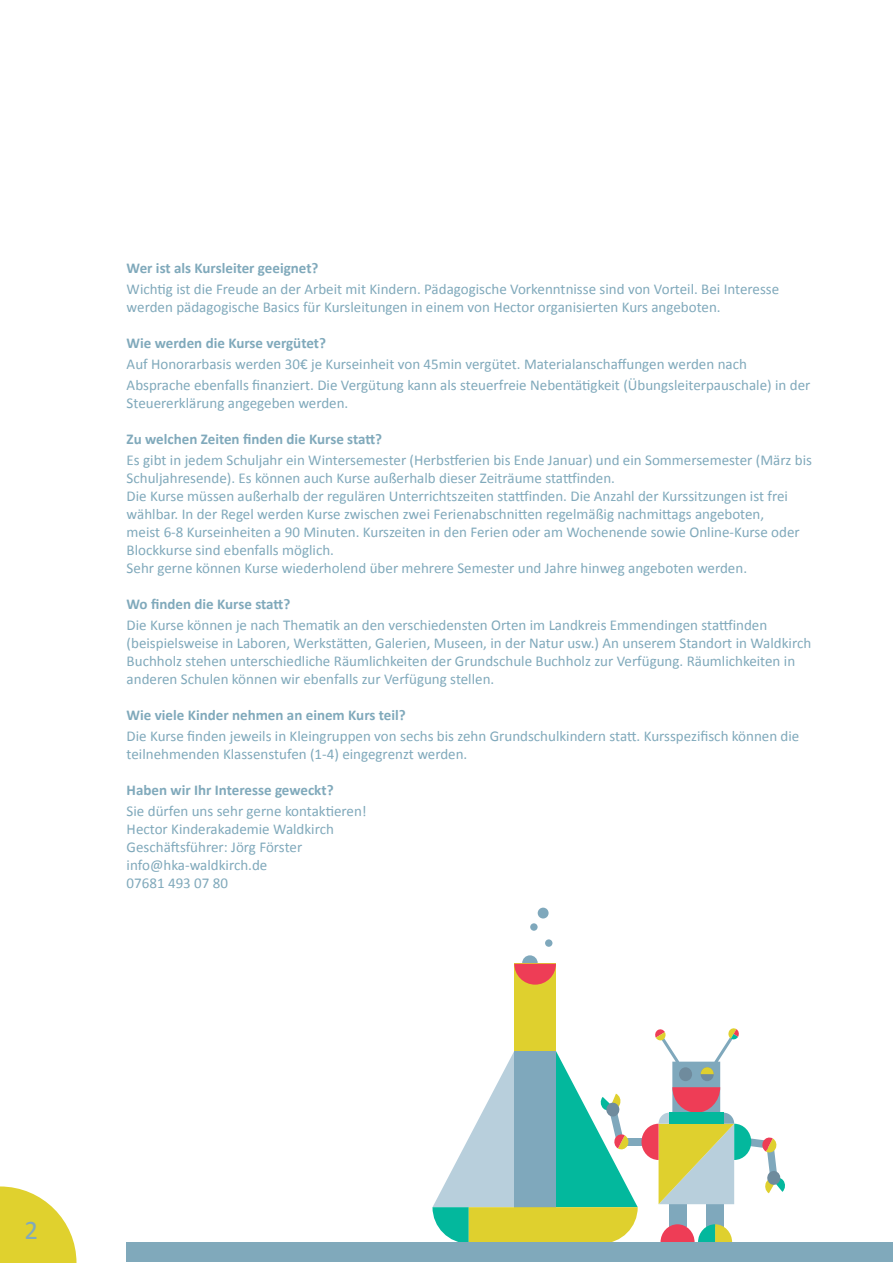
<style>
.page{position:relative;width:893px;height:1263px;background:#fff}
.page>*{position:absolute;margin:0;border:0;box-sizing:border-box;transform-origin:0 0}
.t1{font:27px "Calibri";color:#80a9bb}
.t2{font:15px/18px "Calibri";color:#80a9bb}
.t3{font:700 15px "Calibri";color:#80a9bb}
</style>
<div class="page">
<svg style="left:522px;top:955px;width:16px;height:16px"></svg>
<div style="left:538px;top:908px;width:11px;height:10px;background:#7fa8bc;border-radius:50%"></div>
<div style="left:514px;top:964px;width:42px;height:87px;background:#dfd02e"></div>
<svg style="left:432px;top:1028px;width:353px;height:214px"></svg>
<svg style="left:514px;top:964px;width:42px;height:21px"></svg>
<div style="left:545px;top:939px;width:7px;height:8px;background:#7fa8bc;border-radius:50%"></div>
<div style="left:530px;top:923px;width:8px;height:8px;background:#7fa8bc;border-radius:50%"></div>
<div style="left:127px;top:1242px;width:766px;height:19px;background:#80a9bb"></div>
<svg style="left:0;top:1186px;width:76px;height:77px"></svg>
<p class="t3" style="left:127px;top:259px;width:193px">Wer ist als Kursleiter geeignet?</p>
<p class="t2" style="left:127px;top:279px;width:654px">Wichtig ist die Freude an der Arbeit mit Kindern. Pädagogische Vorkenntnisse sind von Vorteil. Bei Interesse werden pädagogische Basics für Kursleitungen in einem von Hector organisierten Kurs angeboten.</p>
<p class="t3" style="left:127px;top:334px;width:201px">Wie werden die Kurse vergütet?</p>
<p class="t2" style="left:127px;top:353px;width:685px;line-height:21px">Auf Honorarbasis werden 30€ je Kurseinheit von 45min vergütet. Materialanschaffungen werden nach<br>Absprache ebenfalls finanziert. Die Vergütung kann als steuerfreie Nebentätigkeit (Übungsleiterpauschale) in der</p>
<p class="t2" style="left:127px;top:393px;width:223px">Steuererklärung angegeben werden.</p>
<p class="t3" style="left:127px;top:430px;width:257px">Zu welchen Zeiten finden die Kurse statt?</p>
<p class="t2" style="left:127px;top:450px;width:687px">Es gibt in jedem Schuljahr ein Wintersemester (Herbstferien bis Ende Januar) und ein Sommersemester (März bis<br>Schuljahresende). Es können auch Kurse außerhalb dieser Zeiträume stattfinden.</p>
<p class="t2" style="left:127px;top:486px;width:675px">Die Kurse müssen außerhalb der regulären Unterrichtszeiten stattfinden. Die Anzahl der Kurssitzungen ist frei wählbar. In der Regel werden Kurse zwischen zwei Ferienabschnitten regelmäßig nachmittags angeboten, meist 6-8 Kurseinheiten a 90 Minuten. Kurszeiten in den Ferien oder am Wochenende sowie Online-Kurse oder Blockkurse sind ebenfalls möglich.</p>
<p class="t2" style="left:127px;top:558px;width:622px">Sehr gerne können Kurse wiederholend über mehrere Semester und Jahre hinweg angeboten werden.</p>
<p class="t3" style="left:127px;top:595px;width:165px">Wo finden die Kurse statt?</p>
<p class="t2" style="left:127px;top:615px;width:686px">Die Kurse können je nach Thematik an den verschiedensten Orten im Landkreis Emmendingen stattfinden (beispielsweise in Laboren, Werkstätten, Galerien, Museen, in der Natur usw.) An unserem Standort in Waldkirch Buchholz stehen unterschiedliche Räumlichkeiten der Grundschule Buchholz zur Verfügung. Räumlichkeiten in anderen Schulen können wir ebenfalls zur Verfügung stellen.</p>
<p class="t3" style="left:127px;top:706px;width:281px">Wie viele Kinder nehmen an einem Kurs teil?</p>
<p class="t2" style="left:127px;top:726px;width:674px">Die Kurse finden jeweils in Kleingruppen von sechs bis zehn Grundschulkindern statt. Kursspezifisch können die teilnehmenden Klassenstufen (1-4) eingegrenzt werden.</p>
<p class="t3" style="left:127px;top:781px;width:208px">Haben wir Ihr Interesse geweckt?</p>
<p class="t2" style="left:127px;top:801px;width:242px">Sie dürfen uns sehr gerne kontaktieren!</p>
<p class="t2" style="left:127px;top:819px;width:209px">Hector Kinderakademie Waldkirch</p>
<p class="t2" style="left:127px;top:837px;width:177px">Geschäftsführer: Jörg Förster</p>
<p class="t2" style="left:127px;top:855px;width:142px">info@hka-waldkirch.de</p>
<p class="t2" style="left:127px;top:873px;width:103px">07681 493 07 80</p>
<p class="t1" style="left:24px;top:1213px;width:15px">2</p>
</div>
